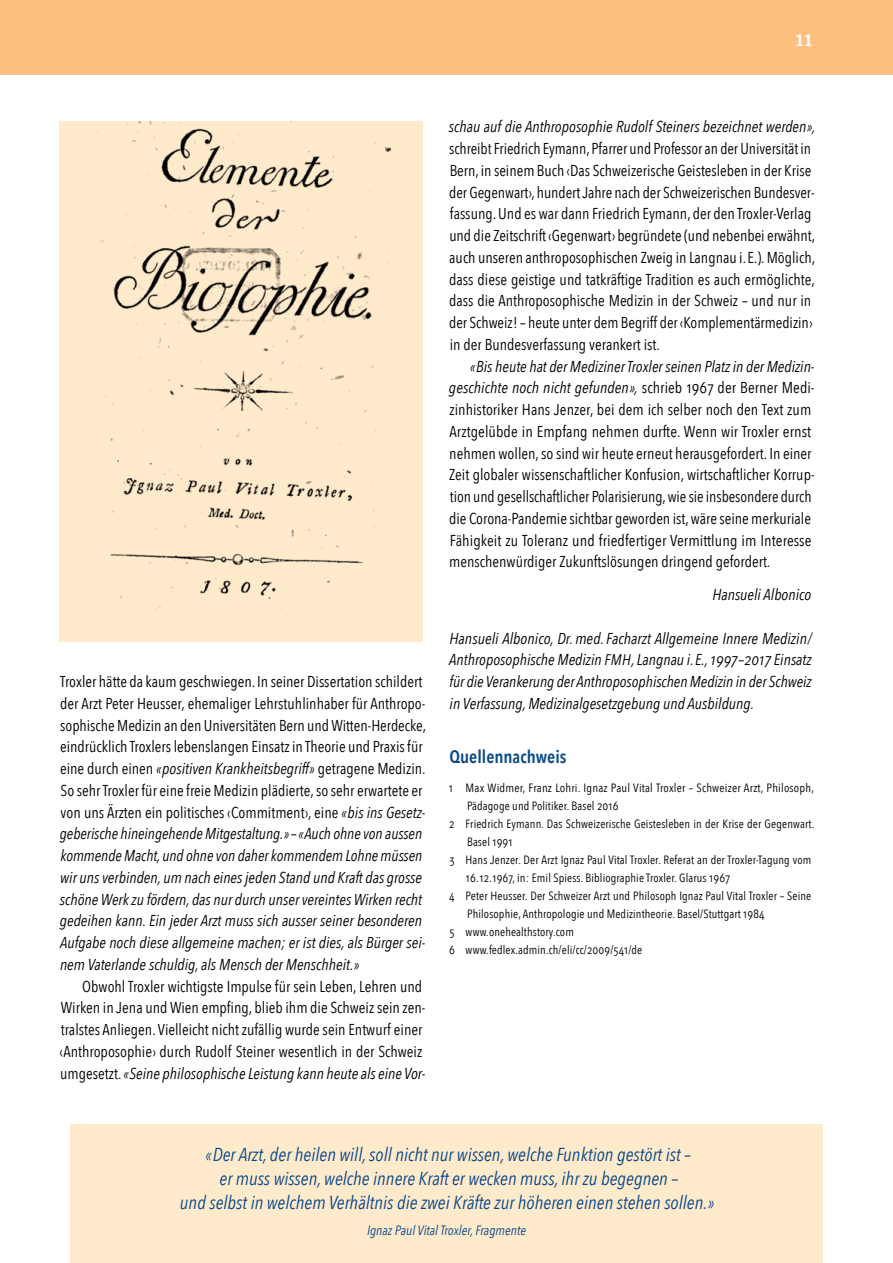
<style>
.page{position:relative;width:893px;height:1263px;background:#fff}
.page>*{position:absolute;margin:0;border:0;box-sizing:border-box;transform-origin:0 0}
.t1{font:600 21px "The Antiqua B W6";color:#fff}
.t2{font:italic 18.75px/24px "Avenir Next Condensed";color:#084888;text-align:center}
.t3{font:600 18px "Avenir Next Condensed";color:#084888}
.t4{font:15.75px/21.8px "Avenir Next Condensed";color:#000}
.t5{font:italic 15.75px/21.8px "Avenir Next Condensed";color:#000}
.t6{font:italic 13.5px "Avenir Next Condensed";color:#084888}
.t7{font:12px "Avenir Next Condensed";letter-spacing:.01em;color:#000}
.s1{font-style:normal}
.s2{font-style:italic}
.s3{font-size:15.3px}
</style>
<div class="page">
<div style="left:0;top:0;width:893px;height:74px;background:#ffbf80"></div>
<div style="left:60px;top:121px;width:363px;height:521px;background:#ffeacc"></div>
<img style="left:95px;top:121px;width:295px;height:489px">
<div style="left:70px;top:1125px;width:753px;height:138px;background:#ffeacc"></div>
<h1 class="t1" style="left:795px;top:26px;width:18px">11</h1>
<p class="t5" style="left:60px;top:671px;width:368px"><span class="s1">Troxler hätte da kaum geschwiegen. In seiner Dissertation schildert der Arzt Peter Heusser, ehemaliger Lehrstuhlinhaber für Anthropo&shy;sophische Medizin an den Universitäten Bern und Witten-Herdecke, eindrücklich Troxlers lebenslangen Einsatz in Theorie und Praxis für eine durch einen</span> «positiven Krankheitsbegriff» <span class="s1">getragene Medizin.<br>So sehr Troxler für eine freie Medizin plädierte, so sehr erwartete er von uns Ärzten ein politisches ‹Commitment›, eine</span> «bis ins Gesetz&shy;geberische hineingehende Mitgestaltung.» – «Auch ohne von aussen kommende Macht, und ohne von daher kommendem Lohne müssen wir uns verbinden, um nach eines jeden Stand und Kraft das grosse schöne Werk zu fördern, das nur durch unser vereintes Wirken recht gedeihen kann. Ein jeder Arzt muss sich ausser seiner besonderen Aufgabe noch diese allgemeine machen; er ist dies, als Bürger sei&shy;nem Vaterlande schuldig, als Mensch der Menschheit.»</p>
<p class="t4" style="left:59px;top:974px;width:368px;text-indent:23px">Obwohl Troxler wichtigste Impulse für sein Leben, Lehren und Wirken in Jena und Wien empfing, blieb ihm die Schweiz sein zen&shy;tralstes Anliegen. Vielleicht nicht zufällig wurde sein Entwurf einer ‹Anthroposophie› durch Rudolf Steiner wesentlich in der Schweiz umgesetzt. <span class="s2">«Seine philosophische Leistung kann heute als eine Vor-</span></p>
<p class="t5" style="left:449px;top:116px;width:368px">schau auf die Anthroposophie Rudolf Steiners bezeichnet werden»,</p>
<p class="t4" style="left:449px;top:137px;width:367px">schreibt Friedrich Eymann, Pfarrer und Professor an der Universität in Bern, in seinem Buch ‹Das Schweizerische Geistesleben in der Krise der Gegenwart›, hundert Jahre nach der Schweizerischen Bundesver&shy;fassung. Und es war dann Friedrich Eymann, der den Troxler-Verlag und die Zeitschrift ‹Gegenwart› begründete (und nebenbei erwähnt, auch unseren anthroposophischen Zweig in Langnau i.E.). Möglich, dass diese geistige und tatkräftige Tradition es auch ermöglichte, dass die Anthroposophische Medizin in der Schweiz – und nur in der Schweiz! – heute unter dem Begriff der ‹Komplementärmedizin› in der Bundesverfassung verankert ist.</p>
<p class="t4" style="left:449px;top:354px;width:367px;text-indent:21px"><span class="s2">«Bis heute hat der Mediziner Troxler seinen Platz in der Medizin&shy;geschichte noch nicht gefunden»,</span> schrieb 1967 der Berner Medi&shy;zinhistoriker Hans Jenzer, bei dem ich selber noch den Text zum Arztgelübde in Empfang nehmen durfte. Wenn wir Troxler ernst nehmen wollen, so sind wir heute erneut herausgefordert. In einer Zeit globaler wissenschaftlicher Konfusion, wirtschaftlicher Korrup&shy;tion und gesellschaftlicher Polarisierung, wie sie insbesondere durch die Corona-Pandemie sichtbar geworden ist, wäre seine merkuriale Fähigkeit zu Toleranz und friedfertiger Vermittlung im Interesse menschenwürdiger Zukunftslösungen dringend gefordert.</p>
<p class="t5" style="left:712px;top:584px;width:100px">Hansueli Albonico</p>
<p class="t5" style="left:449px;top:627px;width:364px;text-align:justify">Hansueli Albonico, Dr. med.Facharzt Allgemeine Innere Medizin/ Anthroposophische Medizin <span class="s3">FMH</span>, Langnau i.E., 1997–2017 Einsatz für die Verankerung der Anthroposophischen Medizin in der Schweiz in Verfassung, Medizinalgesetzgebung und Ausbildung.</p>
<p class="t3" style="left:449px;top:741px;width:118px">Quellennachweis</p>
<p class="t7" style="left:449px;top:777px;width:367px">1 Max Widmer, Franz Lohri. Ignaz Paul Vital Troxler – Schweizer Arzt, Philosoph,</p>
<p class="t7" style="left:467px;top:795px;width:153px">Pädagoge und Politiker. Basel 2016</p>
<p class="t7" style="left:449px;top:813px;width:367px">2 Friedrich Eymann. Das Schweizerische Geistesleben in der Krise der Gegenwart.</p>
<p class="t7" style="left:467px;top:831px;width:47px">Basel 1991</p>
<p class="t7" style="left:449px;top:849px;width:363px">3 Hans Jenzer. Der Arzt Ignaz Paul Vital Troxler. Referat an der Troxler-Tagung vom</p>
<p class="t7" style="left:466px;top:867px;width:266px">16.12.1967, in: Emil Spiess. Bibliographie Troxler. Glarus 1967</p>
<p class="t7" style="left:449px;top:885px;width:364px">4 Peter Heusser. Der Schweizer Arzt und Philosoph Ignaz Paul Vital Troxler – Seine</p>
<p class="t7" style="left:467px;top:903px;width:299px">Philosophie, Anthropologie und Medizintheorie. Basel/Stuttgart 1984</p>
<p class="t7" style="left:449px;top:921px;width:126px">5 www.onehealthstory.com</p>
<p class="t7" style="left:449px;top:939px;width:195px">6 www.fedlex.admin.ch/eli/cc/2009/541/de</p>
<p class="t2" style="left:180px;top:1142px;width:536px">«Der Arzt, der heilen will, soll nicht nur wissen, welche Funktion gestört ist –<br>er muss wissen, welche innere Kraft er wecken muss, ihr zu begegnen –<br>und selbst in welchem Verhältnis die zwei Kräfte zur höheren einen stehen sollen.»</p>
<p class="t6" style="left:367px;top:1222px;width:160px">Ignaz Paul Vital Troxler, Fragmente</p>
</div>
